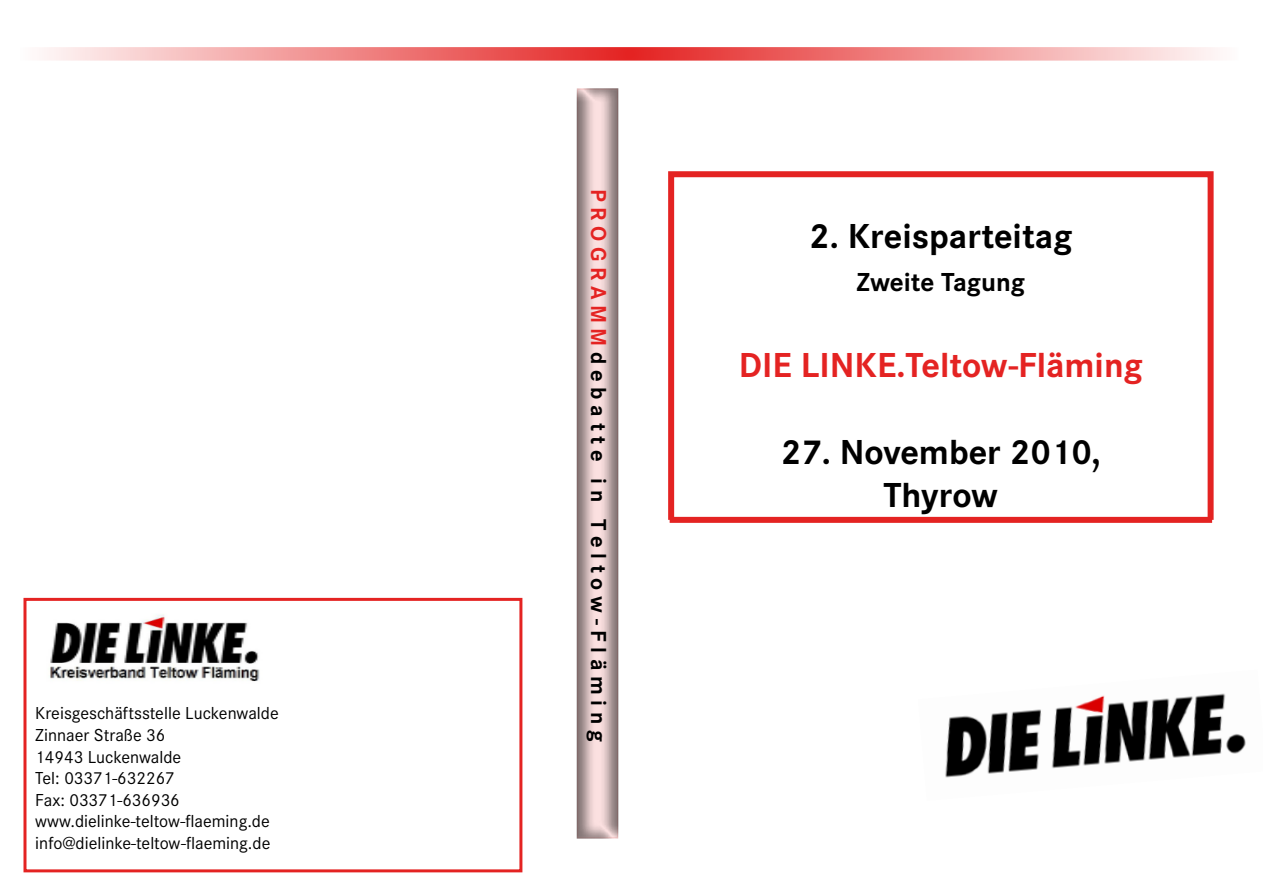
<style>
.page{position:relative;width:1263px;height:893px;background:#fff}
.page>*{position:absolute;margin:0;border:0;box-sizing:border-box;transform-origin:0 0}
.t1{font:700 36px/43.2px "Corporate S";color:#000;text-align:center}
.t2{font:700 36px "Corporate S";color:#e42322}
.t3{font:700 27px "Corporate S";color:#000}
.t4{font:700 22.5px "Corporate S";color:#000}
.t5{font:18px/21.6px "Corporate S";color:#000}
.s1{color:#e42322}
</style>
<div class="page">
<div style="left:670px;top:173px;width:542px;height:350px;border:4px solid #e42322"></div>
<img style="left:50px;top:614px;width:210px;height:68px">
<img style="left:945px;top:693px;width:301px;height:85px">
<svg style="left:44px;top:47px;width:1171px;height:14px;background:#f08f8f"></svg>
<div style="left:668px;top:171px;width:545px;height:349px;border:3px solid #e42322"></div>
<div style="left:574px;top:86px;width:45px;height:753px;background:#000;opacity:.5"></div>
<div style="left:23px;top:598px;width:499px;height:274px;border:3px solid #e42322"></div>
<p class="t5" style="left:35px;top:703px;width:245px">Kreisgeschäftsstelle Luckenwalde<br>Zinnaer Straße 36<br>14943 Luckenwalde<br>Tel: 03371-632267<br>Fax: 03371-636936 www.dielinke-teltow-flaeming.de info@dielinke-teltow-flaeming.de</p>
<p class="t4" style="left:612px;top:189px;width:555px;rotate:90deg"><span class="s1">P R O G R A M M</span> d e b a t t e i n T e l t o w - F l ä m i n g</p>
<h1 class="t1" style="left:809px;top:215px;width:265px">2. Kreisparteitag</h1>
<h2 class="t3" style="left:856px;top:266px;width:170px">Zweite Tagung</h2>
<h1 class="t2" style="left:739px;top:345px;width:405px">DIE LINKE.Teltow-Fläming</h1>
<h1 class="t1" style="left:781px;top:431px;width:322px">27. November 2010,<br>Thyrow</h1>
</div>
